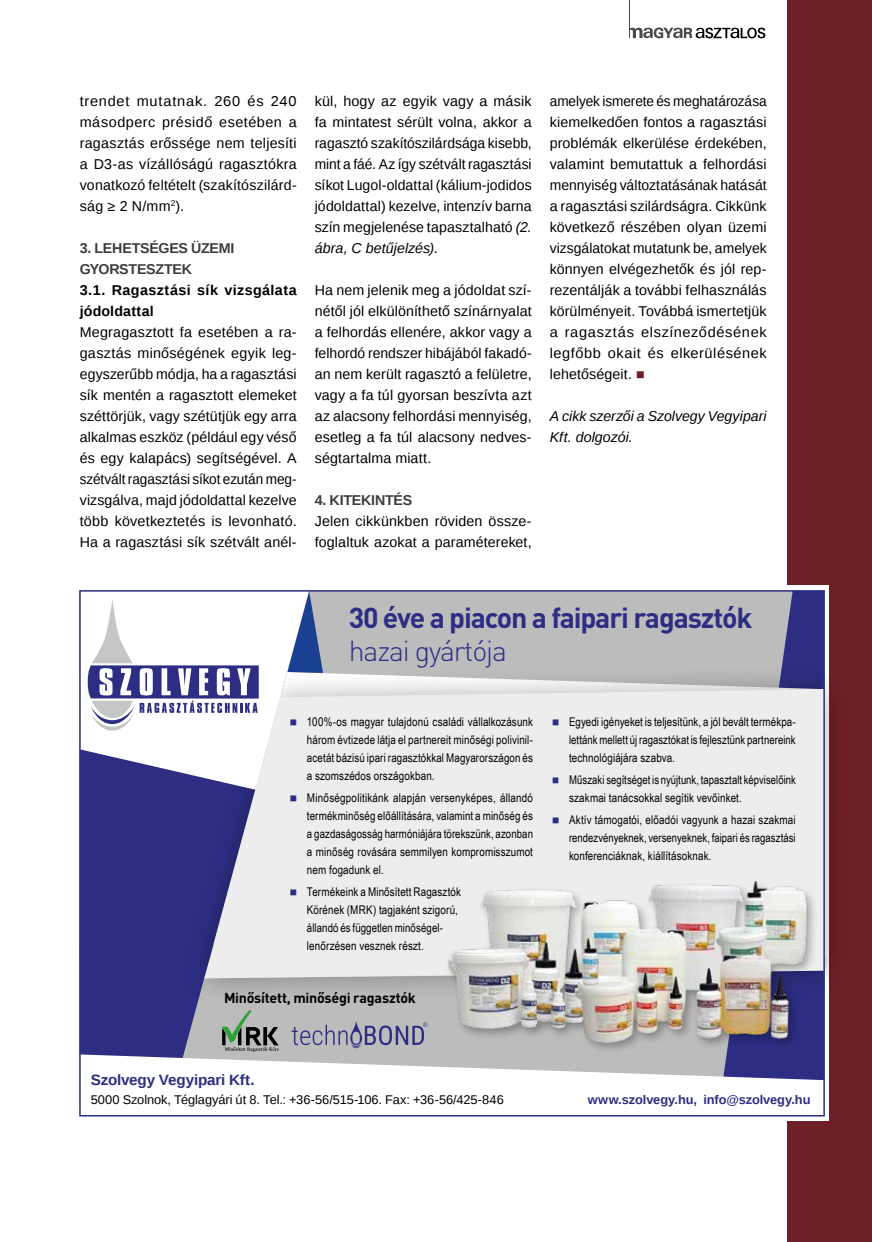
<style>
.page{position:relative;width:872px;height:1242px;background:#fff}
.page>*{position:absolute;margin:0;border:0;box-sizing:border-box;transform-origin:0 0}
.t1{font:700 28.5px "DIN Pro";letter-spacing:-.04em;color:#2d2e83}
.t2{font:300 28.5px "DIN Pro";letter-spacing:-.04em;color:#2d2e83}
.t3{font:700 15px "Liberation Sans";letter-spacing:-.01em;color:#2d2e83}
.t4{font:14.25px/21px "Liberation Sans";letter-spacing:.01em;color:#000;text-align:justify}
.t5{font:14.25px/21px "Liberation Sans";letter-spacing:.01em;color:#000;text-align:justify;scale:.96 1}
.t6{font:italic 14.25px/21px "Liberation Sans";letter-spacing:.005em;color:#000}
.t7{font:700 14.25px/21px "Liberation Sans";letter-spacing:-.015em;color:#3c3c3b}
.t8{font:700 14.25px/21px "Liberation Sans";letter-spacing:.025em;color:#000}
.t9{font:700 14.25px "DIN Pro";letter-spacing:-.015em;color:#000}
.t10{font:12.6px "Liberation Sans";letter-spacing:-.005em;color:#000}
.t11{font:700 12.6px "Liberation Sans";letter-spacing:-.005em;color:#2d2e83}
.t12{font:12px/18px "Arial Narrow";letter-spacing:.01em;color:#000;text-align:justify}
.s1{font-style:italic}
.s2{color:#6e1f27}
.s3{font-family:"Liberation Sans";color:#2d2e83}
</style>
<div class="page">
<div style="left:787px;top:0;width:85px;height:1242px;background:#6e1f27"></div>
<svg style="left:630px;top:27px;width:135px;height:11px"></svg>
<hr style="left:629px;top:0;width:1px;height:38px;background:#4a4a49">
<div style="left:73px;top:585px;width:755px;height:535px;background:#fff"></div>
<div style="left:323px;top:593px;width:396px;height:70px;background:#bcbcbc"></div>
<div style="left:309px;top:1004px;width:135px;height:50px;background:#bcbcbc"></div>
<svg style="left:719px;top:593px;width:103px;height:461px;background:#898aa8"></svg>
<svg style="left:82px;top:789px;width:227px;height:265px;background:#3b3c88"></svg>
<svg style="left:309px;top:593px;width:14px;height:70px"></svg>
<svg style="left:82px;top:1054px;width:740px;height:26px"></svg>
<div style="left:181px;top:663px;width:669px;height:341px;background:#000;opacity:.31"></div>
<div style="left:204px;top:689px;width:618px;height:289px;background:#ededed"></div>
<svg style="left:82px;top:593px;width:227px;height:196px"></svg>
<svg style="left:88px;top:599px;width:171px;height:131px"></svg>
<div style="left:444px;top:878px;width:375px;height:176px;background:#000;opacity:.3"></div>
<img style="left:444px;top:881px;width:373px;height:163px">
<svg style="left:292px;top:1021px;width:135px;height:27px;background:#9b9caf"></svg>
<svg style="left:221px;top:1010px;width:58px;height:42px;background:#8a948b"></svg>
<p class="t4" style="left:80px;top:91px;width:218px">trendet mutatnak. 260 és 240 másodperc présidő esetében a ragasztás erőssége nem teljesíti a D3-as vízállóságú ragasztókra vonatkozó feltételt (szakítószilárd&shy;ság ≥ 2 N/mm<sup>2</sup>).</p>
<p class="t7" style="left:80px;top:237px;width:156px">3. LEHETSÉGES ÜZEMI<br>GYORSTESZTEK</p>
<p class="t8" style="left:80px;top:279px;width:218px">3.1. Ragasztási sík vizsgálata jódoldattal</p>
<p class="t4" style="left:80px;top:322px;width:218px">Megragasztott fa esetében a ra&shy;gasztás minőségének egyik leg&shy;egyszerűbb módja, ha a ragasztási sík mentén a ragasztott elemeket széttörjük, vagy szétütjük egy arra alkalmas eszköz (például egy véső és egy kalapács) segítségével. A szétvált ragasztási síkot ezután meg&shy;vizsgálva, majd jódoldattal kezelve több következtetés is levonható.<br>Ha a ragasztási sík szétvált anél-</p>
<p class="t4" style="left:315px;top:91px;width:218px">kül, hogy az egyik vagy a másik fa mintatest sérült volna, akkor a ragasztó szakítószilárdsága kisebb, mint a fáé. Az így szétvált ragasztási síkot Lugol-oldattal (kálium-jodidos jódoldattal) kezelve, intenzív barna szín megjelenése tapasztalható <span class="s1">(2. ábra, C betűjelzés)</span>.</p>
<p class="t4" style="left:315px;top:280px;width:218px">Ha nem jelenik meg a jódoldat szí&shy;nétől jól elkülöníthető színárnyalat a felhordás ellenére, akkor vagy a felhordó rendszer hibájából fakadó&shy;an nem került ragasztó a felületre, vagy a fa túl gyorsan beszívta azt az alacsony felhordási mennyiség, esetleg a fa túl alacsony nedves&shy;ségtartalma miatt.</p>
<p class="t7" style="left:315px;top:489px;width:99px">4. KITEKINTÉS</p>
<p class="t4" style="left:315px;top:511px;width:218px">Jelen cikkünkben röviden össze&shy;foglaltuk azokat a paramétereket,</p>
<p class="t5" style="left:550px;top:91px;width:227px">amelyek ismerete és meghatározása kiemelkedően fontos a ragasztási problémák elkerülése érdekében, valamint bemutattuk a felhordási mennyiség változtatásának hatását a ragasztási szilárdságra. Cikkünk következő részében olyan üzemi vizsgálatokat mutatunk be, amelyek könnyen elvégezhetők és jól rep&shy;rezentálják a további felhasználás körülményeit. Továbbá ismertetjük a ragasztás elszíneződésének legfőbb okait és elkerülésének lehetőségeit. <span class="s2">■</span></p>
<p class="t6" style="left:550px;top:405px;width:218px">A cikk szerzői a Szolvegy Vegyipari<br>Kft. dolgozói.</p>
<h1 class="t1" style="left:349px;top:598px;width:405px">30 éve a piacon a faipari ragasztók</h1>
<h1 class="t2" style="left:349px;top:631px;width:160px">hazai gyártója</h1>
<p class="t12" style="left:307px;top:712px;width:227px;text-indent:-17px"><span class="s3">■</span> 100%-os magyar tulajdonú családi vállalkozásunk három évtizede látja el partnereit minőségi polivinil&shy;acetát bázisú ipari ragasztókkal Magyarországon és a szomszédos országokban.</p>
<p class="t12" style="left:307px;top:788px;width:227px;text-indent:-17px"><span class="s3">■</span> Minőségpolitikánk alapján versenyképes, állandó termékminőség előállítására, valamint a minőség és a gazdaságosság harmóniájára törekszünk, azonban a minőség rovására semmilyen kompromisszumot nem fogadunk el.</p>
<p class="t12" style="left:307px;top:882px;width:156px;text-align:left;text-indent:-17px"><span class="s3">■</span> Termékeink a Minősített Ragasztók<br>Körének (MRK) tagjaként szigorú, állandó és független minőségel&shy;lenőrzésen vesznek részt.</p>
<p class="t9" style="left:224px;top:987px;width:193px">Minősített, minőségi ragasztók</p>
<p class="t12" style="left:569px;top:712px;width:228px;text-indent:-17px"><span class="s3">■</span> Egyedi igényeket is teljesítünk, a jól bevált termékpa&shy;lettánk mellett új ragasztókat is fejlesztünk partnereink technológiájára szabva.</p>
<p class="t12" style="left:569px;top:770px;width:228px;text-indent:-17px"><span class="s3">■</span> Műszaki segítséget is nyújtunk, tapasztalt képviselőink szakmai tanácsokkal segítik vevőinket.</p>
<p class="t12" style="left:569px;top:810px;width:228px;text-indent:-17px"><span class="s3">■</span> Aktív támogatói, előadói vagyunk a hazai szakmai rendezvényeknek, versenyeknek, faipari és ragasztási konferenciáknak, kiállításoknak.</p>
<p class="t3" style="left:91px;top:1069px;width:165px">Szolvegy Vegyipari Kft.</p>
<p class="t10" style="left:91px;top:1092px;width:414px">5000 Szolnok, Téglagyári út 8. Tel.: +36-56/515-106. Fax: +36-56/425-846</p>
<p class="t11" style="left:588px;top:1090px;width:224px">www.szolvegy.hu, info@szolvegy.hu</p>
</div>
